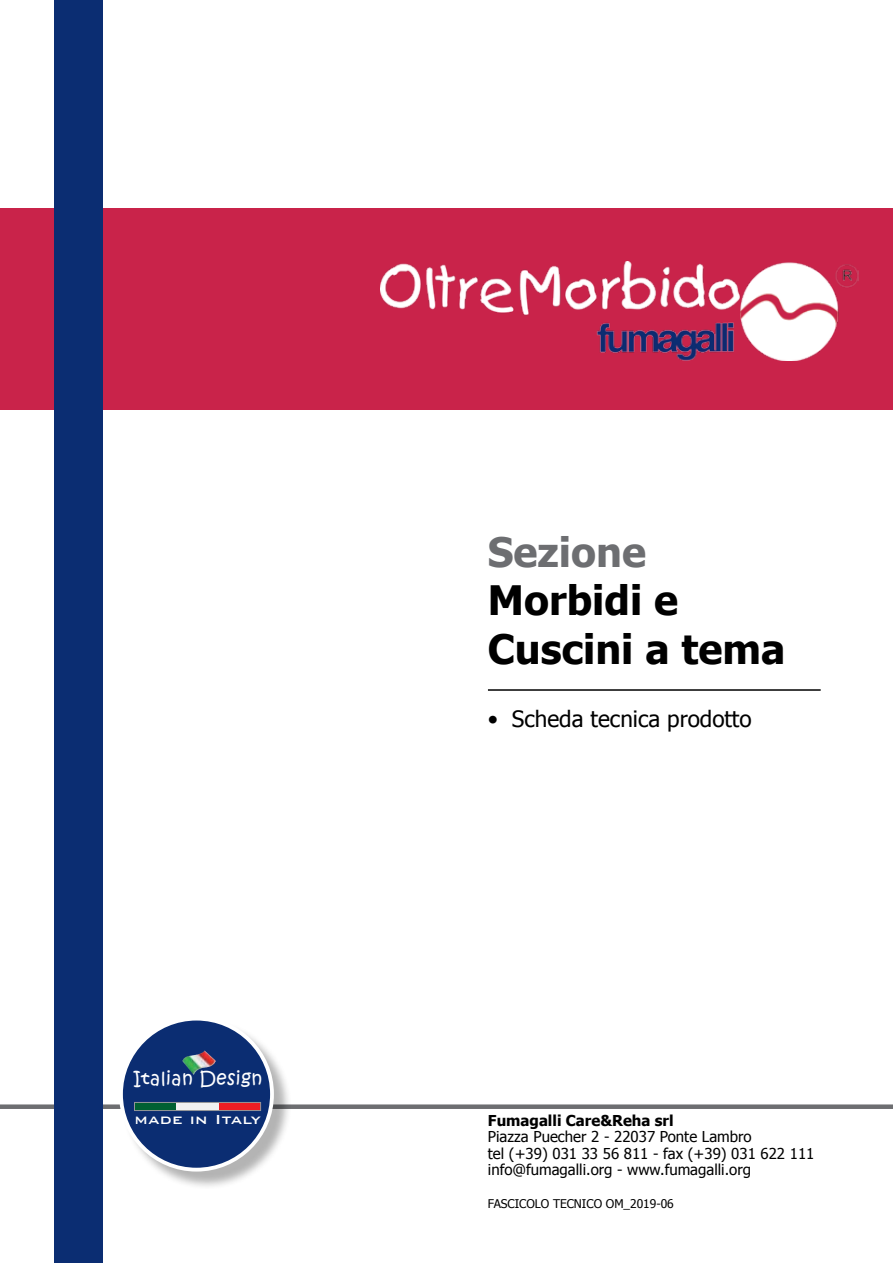
<style>
.page{position:relative;width:893px;height:1263px;background:#fff}
.page>*{position:absolute;margin:0;border:0;box-sizing:border-box;transform-origin:0 0}
.t1{font:700 40.5px/48.6px "Tahoma";color:#000}
.t2{font:700 40.5px "Tahoma";color:#6d6e71}
.t3{font:22.5px "Tahoma";color:#000}
.t4{font:18.3px "Kristen ITC";letter-spacing:.025em;color:#fff}
.t5{font:500 17.55px "Bank Gothic BT";letter-spacing:.01em;color:#fff}
.t6{font:15px/16.5px "Tahoma";color:#000}
.t7{font:700 15px "Tahoma";color:#000}
.t8{font:12px "Tahoma";color:#000}
</style>
<div class="page">
<div style="left:0;top:208px;width:893px;height:202px;background:#c9234a"></div>
<img style="left:381px;top:261px;width:477px;height:99px">
<div style="left:0;top:1104px;width:893px;height:5px;background:#6d6e71"></div>
<div style="left:54px;top:0;width:49px;height:1263px;background:#0b2d72"></div>
<div style="left:121px;top:1019px;width:171px;height:171px;background:#000;opacity:.3"></div>
<div style="left:121px;top:1018px;width:151px;height:152px;background:#0b2d72;border-radius:50%"></div>
<div style="left:119px;top:1017px;width:155px;height:154px;border:4px solid #fff;border-radius:50%"></div>
<img style="left:182px;top:1052px;width:20px;height:23px">
<div style="left:134px;top:1102px;width:42px;height:8px;background:#006032"></div>
<div style="left:219px;top:1102px;width:42px;height:8px;background:#ed1d24"></div>
<div style="left:177px;top:1102px;width:42px;height:8px;background:#f1f1f2"></div>
<div style="left:134px;top:1102px;width:127px;height:9px;border:1px solid #939598"></div>
<hr style="left:488px;top:689px;width:333px;height:2px;background:#000">
<p class="t4" style="left:133px;top:1066px;width:130px">Italian Design</p>
<p class="t5" style="left:135px;top:1109px;width:128px">made in Italy</p>
<h1 class="t2" style="left:488px;top:524px;width:160px">Sezione</h1>
<h1 class="t1" style="left:488px;top:574px;width:299px">Morbidi e<br>Cuscini a tema</h1>
<h2 class="t3" style="left:488px;top:704px;width:265px">• Scheda tecnica prodotto</h2>
<p class="t7" style="left:488px;top:1110px;width:187px">Fumagalli Care&amp;Reha srl</p>
<p class="t6" style="left:488px;top:1128px;width:328px">Piazza Puecher 2 - 22037 Ponte Lambro<br>tel (+39) 031 33 56 811 - fax (+39) 031 622 111 info@fumagalli.org - www.fumagalli.org</p>
<p class="t8" style="left:488px;top:1196px;width:187px">FASCICOLO TECNICO OM_2019-06</p>
</div>
